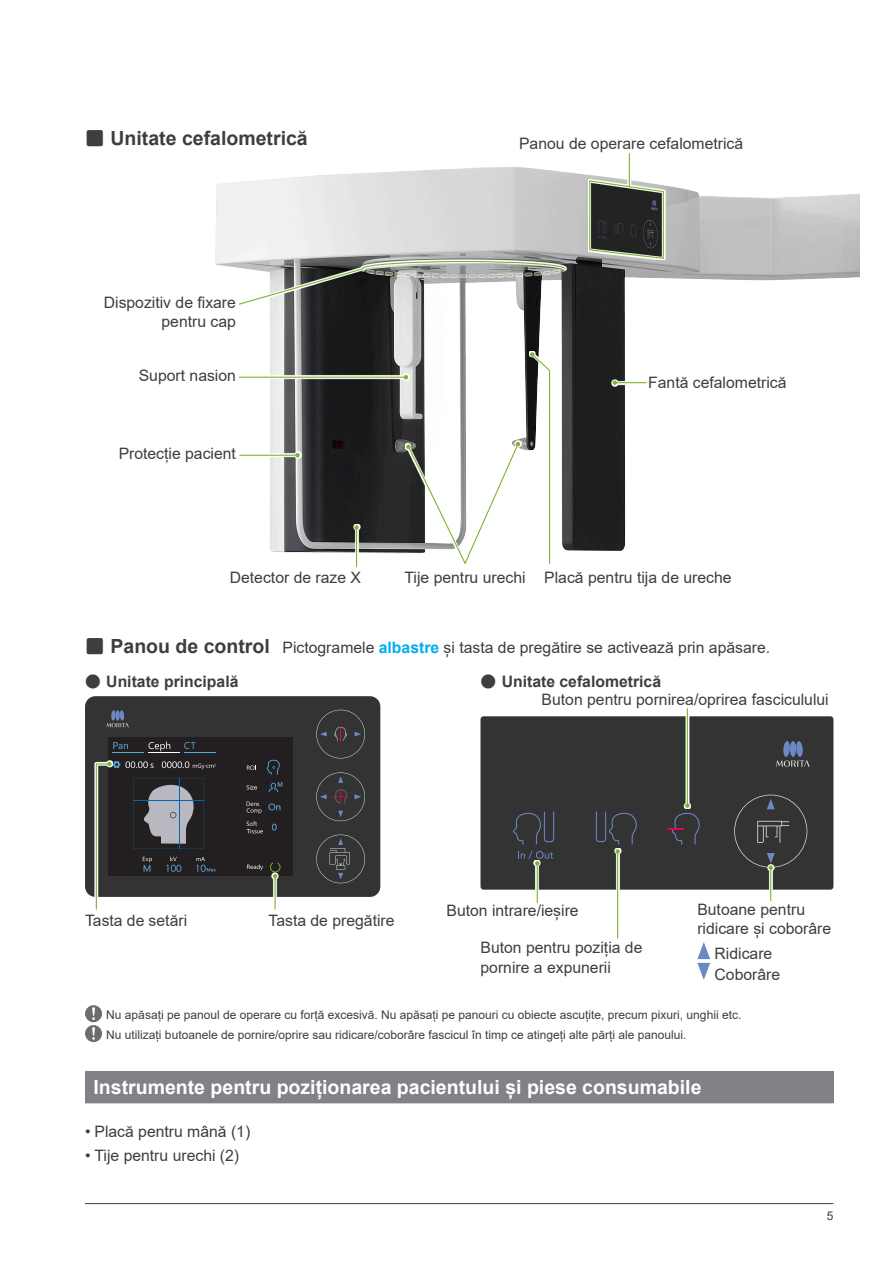
<style>
.page{position:relative;width:893px;height:1263px;background:#fff}
.page>*{position:absolute;margin:0;border:0;box-sizing:border-box;transform-origin:0 0}
.t1{font:700 19.5px "Arial";color:#fff}
.t2{font:700 19.5px "Arial";color:#3e3e3f}
.t3{font:15.75px/19.5px "Arial";color:#3e3e3f}
.t4{font:700 15.75px "Arial";color:#3e3e3f}
.t5{font:12px/20px "Arial";color:#3e3e3f}
.s1{font-family:"Meiryo"}
.s2{font-weight:700;color:#00aeef}
</style>
<div class="page">
<hr style="left:85px;top:1203px;width:748px;height:1px;background:#3e3e3f">
<div style="left:85px;top:696px;width:295px;height:201px;background:#333334;border-radius:10px"></div>
<svg style="left:116px;top:710px;width:4px;height:11px"></svg>
<div style="left:111px;top:710px;width:5px;height:11px;background:#6c89c5;border-radius:50%"></div>
<svg style="left:120px;top:710px;width:4px;height:11px"></svg>
<svg style="left:107px;top:723px;width:22px;height:4px"></svg>
<svg style="left:316px;top:834px;width:49px;height:49px"></svg>
<svg style="left:316px;top:772px;width:49px;height:49px"></svg>
<svg style="left:321px;top:748px;width:40px;height:10px"></svg>
<div style="left:108px;top:738px;width:184px;height:138px;background:#231f20"></div>
<hr style="left:112px;top:752px;width:31px;height:1px;background:#5ba8dc">
<svg style="left:113px;top:742px;width:15px;height:7px"></svg>
<svg style="left:247px;top:765px;width:9px;height:5px"></svg>
<svg style="left:149px;top:742px;width:21px;height:9px"></svg>
<svg style="left:184px;top:742px;width:12px;height:7px"></svg>
<svg style="left:268px;top:782px;width:14px;height:10px"></svg>
<hr style="left:148px;top:752px;width:32px;height:1px;background:#fff">
<hr style="left:184px;top:752px;width:32px;height:1px;background:#5ba8dc">
<svg style="left:247px;top:785px;width:10px;height:5px"></svg>
<svg style="left:247px;top:864px;width:16px;height:6px"></svg>
<svg style="left:247px;top:802px;width:15px;height:12px"></svg>
<svg style="left:268px;top:803px;width:12px;height:7px"></svg>
<svg style="left:246px;top:821px;width:17px;height:12px"></svg>
<svg style="left:272px;top:824px;width:5px;height:6px"></svg>
<svg style="left:267px;top:759px;width:13px;height:16px"></svg>
<svg style="left:94px;top:760px;width:18px;height:137px"></svg>
<svg style="left:95px;top:761px;width:121px;height:149px"></svg>
<img style="left:214px;top:167px;width:646px;height:581px">
<svg style="left:611px;top:379px;width:37px;height:7px"></svg>
<hr style="left:615px;top:382px;width:31px;height:1px;background:#7fb438">
<svg style="left:612px;top:380px;width:5px;height:5px"></svg>
<svg style="left:237px;top:374px;width:173px;height:7px"></svg>
<hr style="left:239px;top:377px;width:167px;height:1px;background:#7fb438">
<svg style="left:404px;top:375px;width:4px;height:4px"></svg>
<svg style="left:238px;top:452px;width:63px;height:7px"></svg>
<hr style="left:240px;top:455px;width:58px;height:1px;background:#7fb438">
<svg style="left:295px;top:453px;width:5px;height:4px"></svg>
<div style="left:405px;top:440px;width:117px;height:125px;background:#fff"></div>
<svg style="left:406px;top:442px;width:114px;height:127px"></svg>
<svg style="left:353px;top:524px;width:7px;height:45px"></svg>
<hr style="left:356px;top:527px;width:1px;height:40px;background:#7fb438">
<svg style="left:354px;top:525px;width:5px;height:5px"></svg>
<svg style="left:529px;top:351px;width:22px;height:214px"></svg>
<svg style="left:530px;top:352px;width:21px;height:213px"></svg>
<div style="left:480px;top:716px;width:353px;height:174px;background:#333334;border-radius:3px"></div>
<svg style="left:776px;top:741px;width:34px;height:26px"></svg>
<svg style="left:513px;top:811px;width:41px;height:33px"></svg>
<svg style="left:271px;top:878px;width:8px;height:32px"></svg>
<hr style="left:274px;top:876px;width:2px;height:33px;background:#7fb438">
<svg style="left:270px;top:862px;width:10px;height:16px"></svg>
<svg style="left:534px;top:866px;width:7px;height:38px"></svg>
<hr style="left:537px;top:863px;width:1px;height:40px;background:#7fb438">
<svg style="left:518px;top:851px;width:35px;height:15px"></svg>
<svg style="left:614px;top:854px;width:7px;height:85px"></svg>
<hr style="left:617px;top:851px;width:1px;height:87px;background:#7fb438">
<svg style="left:596px;top:811px;width:41px;height:43px"></svg>
<svg style="left:684px;top:707px;width:7px;height:96px"></svg>
<hr style="left:687px;top:709px;width:1px;height:96px;background:#7fb438">
<svg style="left:668px;top:803px;width:32px;height:41px"></svg>
<svg style="left:767px;top:870px;width:7px;height:32px"></svg>
<hr style="left:770px;top:868px;width:1px;height:33px;background:#7fb438">
<svg style="left:734px;top:795px;width:73px;height:75px"></svg>
<div style="left:588px;top:152px;width:77px;height:108px;background:#fff"></div>
<svg style="left:588px;top:180px;width:76px;height:80px;background:#4d5049"></svg>
<hr style="left:629px;top:154px;width:1px;height:32px;background:#7fb438">
<svg style="left:237px;top:260px;width:330px;height:46px"></svg>
<svg style="left:238px;top:260px;width:328px;height:45px"></svg>
<svg style="left:85px;top:1005px;width:17px;height:37px"></svg>
<svg style="left:697px;top:942px;width:13px;height:38px"></svg>
<div style="left:85px;top:1071px;width:748px;height:32px;background:#808285"></div>
<p class="t2" style="left:85px;top:124px;width:224px"><span class="s1">㇞</span> Unitate cefalometrică</p>
<p class="t3" style="left:519px;top:133px;width:226px">Panou de operare cefalometrică</p>
<p class="t3" style="left:104px;top:292px;width:134px;text-align:right">Dispozitiv de fixare pentru cap</p>
<p class="t3" style="left:139px;top:365px;width:99px">Suport nasion</p>
<p class="t3" style="left:119px;top:443px;width:119px">Protecție pacient</p>
<p class="t3" style="left:230px;top:568px;width:133px">Detector de raze X</p>
<p class="t3" style="left:648px;top:373px;width:140px">Fantă cefalometrică</p>
<p class="t3" style="left:404px;top:568px;width:329px">Tije pentru urechi Placă pentru tija de ureche</p>
<p class="t2" style="left:85px;top:632px;width:186px"><span class="s1">㇞</span> Panou de control</p>
<p class="t3" style="left:283px;top:638px;width:489px">Pictogramele <span class="s2">albastre</span> și tasta de pregătire se activează prin apăsare.</p>
<p class="t4" style="left:85px;top:670px;width:155px"><span class="s1">ⶤ</span> Unitate principală</p>
<p class="t4" style="left:480px;top:670px;width:182px"><span class="s1">ⶤ</span> Unitate cefalometrică</p>
<p class="t3" style="left:542px;top:689px;width:289px">Buton pentru pornirea/oprirea fasciculului</p>
<p class="t3" style="left:85px;top:911px;width:104px">Tasta de setări</p>
<p class="t3" style="left:269px;top:911px;width:128px">Tasta de pregătire</p>
<p class="t3" style="left:446px;top:901px;width:134px">Buton intrare/ieșire</p>
<p class="t3" style="left:480px;top:938px;width:163px">Buton pentru poziția de pornire a expunerii</p>
<p class="t3" style="left:697px;top:899px;width:135px">Butoane pentru ridicare și coborâre</p>
<p class="t3" style="left:715px;top:943px;width:67px;line-height:20.7px">Ridicare<br>Coborâre</p>
<p class="t5" style="left:106px;top:1005px;width:636px">Nu apăsați pe panoul de operare cu forță excesivă. Nu apăsați pe panouri cu obiecte ascuțite, precum pixuri, unghii etc.<br>Nu utilizați butoanele de pornire/oprire sau ridicare/coborâre fascicul în timp ce atingeți alte părți ale panoului.</p>
<p class="t1" style="left:94px;top:1073px;width:609px">Instrumente pentru poziționarea pacientului și piese consumabile</p>
<p class="t3" style="left:85px;top:1121px;width:167px">• Placă pentru mână (1)</p>
<p class="t3" style="left:85px;top:1146px;width:156px">• Tije pentru urechi (2)</p>
<p class="t5" style="left:827px;top:1206px;width:8px">5</p>
</div>
